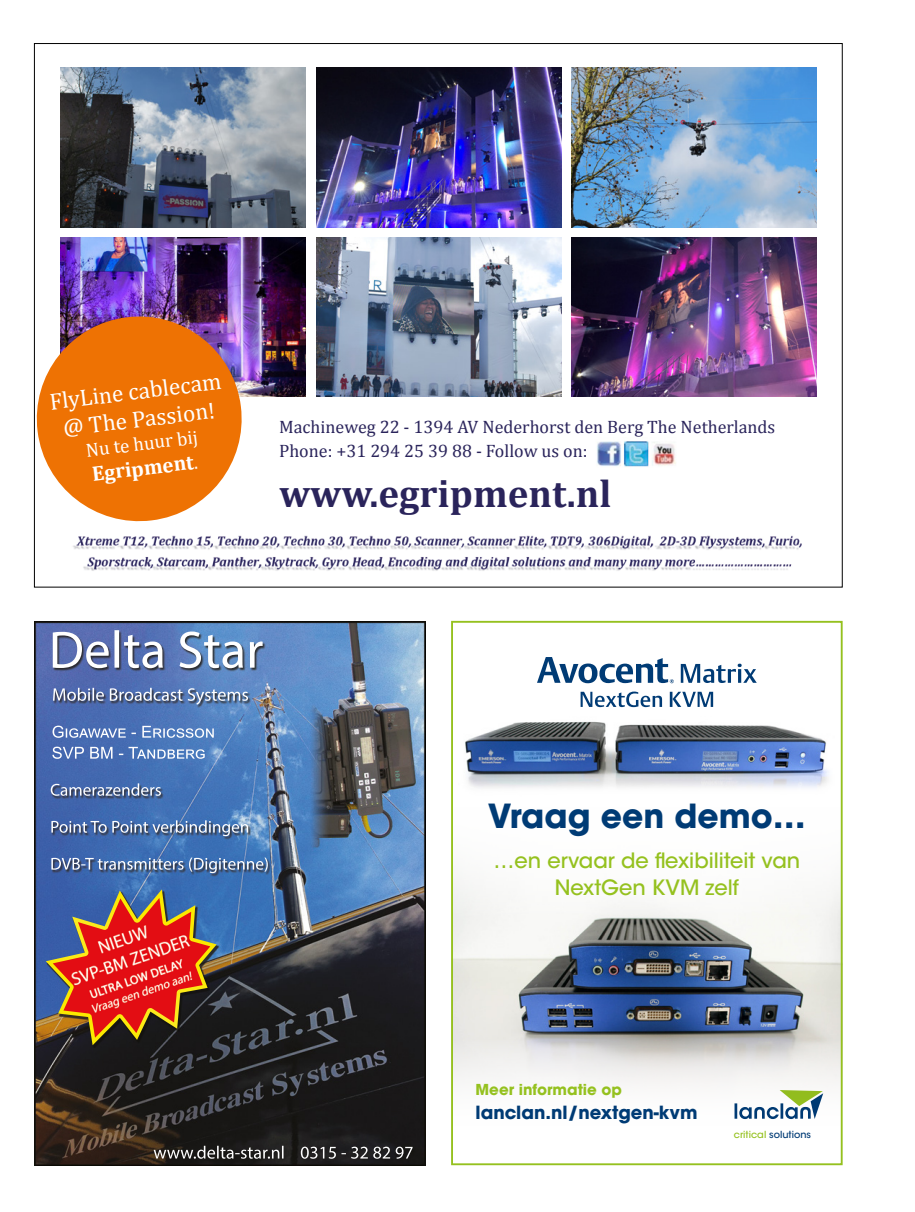
<style>
.page{position:relative;width:915px;height:1212px;background:#fff}
.page>*{position:absolute;margin:0;border:0;box-sizing:border-box;transform-origin:0 0}
.t1{font:700 39px "Cambria";color:#2a245b}
.t2{font:700 33px "ITC Avant Garde Std";color:#003b75}
.t3{font:23.4px/28px "Cambria";color:#fff;text-align:center}
.t4{font:500 21px/27px "ITC Avant Garde Std";color:#95c11f;text-align:center}
.t5{font:700 21px "Cambria";color:#fff}
.t6{font:19.2px "Cambria";color:#fff}
.t7{font:18px/24px "Cambria";color:#2a245b}
.t8{font:700 18px "ITC Avant Garde Std";color:#003b75}
.t9{font:700 15px "ITC Avant Garde Std";color:#95c11f}
.t10{font:500 9.75px "ITC Avant Garde Std";color:#003b75}
.s1{font-weight:400;font-size:19.2px}
.s2{color:#95c11f}
</style>
<div class="page">
<img style="left:73px;top:535px;width:729px;height:36px">
<img style="left:316px;top:68px;width:245px;height:159px">
<img style="left:316px;top:237px;width:245px;height:160px">
<img style="left:61px;top:237px;width:244px;height:160px">
<img style="left:571px;top:68px;width:245px;height:159px">
<img style="left:571px;top:237px;width:245px;height:160px">
<img style="left:61px;top:68px;width:244px;height:159px">
<img style="left:597px;top:441px;width:79px;height:26px">
<svg style="left:36px;top:310px;width:212px;height:212px;fill:#ee7203"></svg>
<img style="left:34px;top:621px;width:391px;height:545px">
<img style="left:46px;top:889px;width:171px;height:156px">
<img style="left:53px;top:898px;width:157px;height:140px">
<img style="left:454px;top:877px;width:385px;height:208px">
<img style="left:465px;top:693px;width:364px;height:95px">
<div style="left:451px;top:621px;width:391px;height:544px;border:2px solid #95c11f"></div>
<div style="left:722px;top:1078px;width:113px;height:53px;background:#fff"></div>
<hr style="left:734px;top:1103px;width:3px;height:16px;background:#003b75">
<svg style="left:739px;top:1090px;width:84px;height:29px"></svg>
<svg style="left:680px;top:664px;width:76px;height:19px"></svg>
<svg style="left:537px;top:657px;width:136px;height:26px"></svg>
<svg style="left:580px;top:691px;width:81px;height:16px"></svg>
<svg style="left:669px;top:692px;width:44px;height:15px"></svg>
<p class="t3" style="left:48px;top:388px;width:174px;rotate:-7deg">FlyLine cablecam @ The Passion!</p>
<p class="t6" style="left:85px;top:439px;width:114px;rotate:-7deg">Nu te huur bij</p>
<p class="t5" style="left:91px;top:461px;width:107px;rotate:-7deg">Egripment<span class="s1">.</span></p>
<p class="t7" style="left:279px;top:415px;width:497px">Machineweg 22 - 1394 AV Nederhorst den Berg The Netherlands<br>Phone: +31 294 25 39 88 - Follow us on:</p>
<h1 class="t1" style="left:279px;top:469px;width:334px">www.egripment.nl</h1>
<h2 class="t2" style="left:487px;top:794px;width:319px">Vraag een demo…</h2>
<p class="t4" style="left:493px;top:846px;width:308px">…en ervaar de flexibiliteit van<br>NextGen KVM zelf</p>
<p class="t9" style="left:475px;top:1079px;width:148px">Meer informatie op</p>
<p class="t8" style="left:475px;top:1100px;width:223px">lanclan.nl/nextgen-kvm</p>
<p class="t10" style="left:733px;top:1128px;width:79px"><span class="s2">critical</span> solutions</p>
</div>
